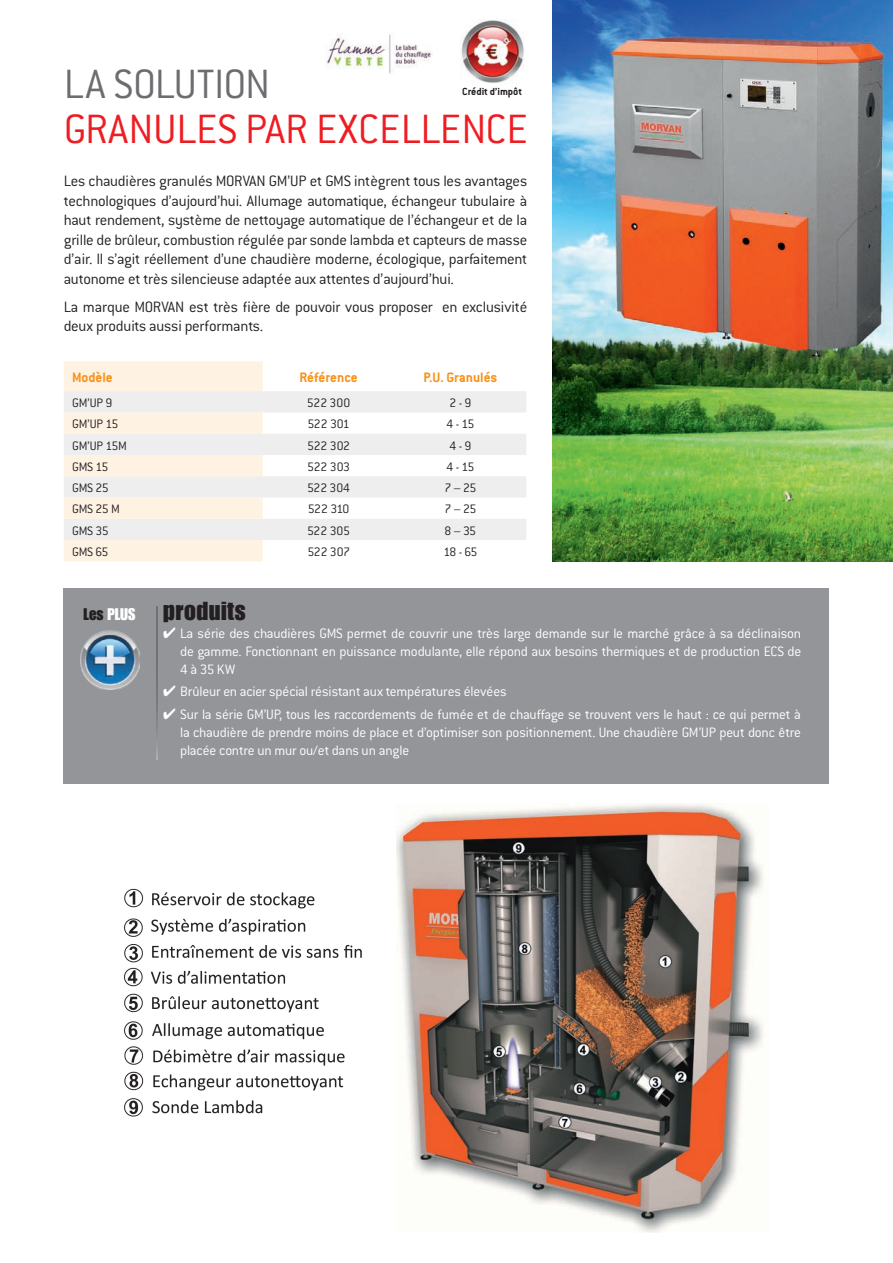
<style>
.page{position:relative;width:893px;height:1263px;background:#fff}
.page>*{position:absolute;margin:0;border:0;box-sizing:border-box;transform-origin:0 0}
.t1{font:300 45px/45px "Conduit ITC";color:#ee1d23}
.t2{font:25.5px "Impact";letter-spacing:.02em;color:#231f20}
.t3{font:300 16.5px/19.5px "Conduit ITC";letter-spacing:-.015em;color:#231f20;text-align:justify}
.t4{font:16.5px "Impact";color:#fff}
.t5{font:300 15px/18px "Conduit ITC";letter-spacing:-.015em;color:#fff;text-align:justify}
.t6{font:700 15px "Conduit ITC";color:#f7931d}
.t7{font:300 13.5px "Conduit ITC";letter-spacing:-.03em;color:#231f20}
.t8{font:700 11.25px "Conduit ITC";color:#231f20}
.s1{color:#6c6d70}
.s2{color:#231f20}
</style>
<div class="page">
<div style="left:64px;top:588px;width:765px;height:196px;background:#939598"></div>
<img style="left:81px;top:630px;width:58px;height:59px">
<svg style="left:156px;top:607px;width:2px;height:153px"></svg>
<img style="left:553px;top:0;width:340px;height:561px">
<img style="left:461px;top:20px;width:63px;height:63px">
<div style="left:64px;top:361px;width:199px;height:30px;background:#fef2e3"></div>
<svg style="left:64px;top:391px;width:462px;height:149px;fill:#eeeeef"></svg>
<svg style="left:64px;top:455px;width:199px;height:106px;background:#f7f0e7"></svg>
<img style="left:397px;top:804px;width:368px;height:428px">
<img style="left:124px;top:888px;width:238px;height:229px">
<img style="left:327px;top:33px;width:106px;height:41px">
<p class="t1" style="left:64px;top:62px;width:466px"><span class="s1">LA SOLUTION<br></span>GRANULES PAR EXCELLENCE</p>
<p class="t3" style="left:64px;top:172px;width:465px">Les chaudières granulés MORVAN GM’UP et GMS intègrent tous les avantages technologiques d’aujourd’hui. Allumage automatique, échangeur tubulaire à haut rendement, système de nettoyage automatique de l’échangeur et de la grille de brûleur, combustion régulée par sonde lambda et capteurs de masse d’air. Il s’agit réellement d’une chaudière moderne, écologique, parfaitement autonome et très silencieuse adaptée aux attentes d’aujourd’hui.</p>
<p class="t3" style="left:64px;top:297px;width:465px">La marque MORVAN est très fière de pouvoir vous proposer en exclusivité deux produits aussi performants.</p>
<p class="t8" style="left:462px;top:85px;width:61px">Crédit d’impôt</p>
<p class="t6" style="left:72px;top:369px;width:42px">Modèle</p>
<p class="t6" style="left:299px;top:369px;width:60px">Référence</p>
<p class="t6" style="left:423px;top:369px;width:76px">P.U. Granulés</p>
<p class="t7" style="left:72px;top:395px;width:42px">GM’UP 9</p>
<p class="t7" style="left:307px;top:395px;width:45px">522 300</p>
<p class="t7" style="left:449px;top:395px;width:23px">2 - 9</p>
<p class="t7" style="left:72px;top:417px;width:47px">GM’UP 15</p>
<p class="t7" style="left:307px;top:417px;width:44px">522 301</p>
<p class="t7" style="left:446px;top:417px;width:29px">4 - 15</p>
<p class="t7" style="left:72px;top:438px;width:56px">GM’UP 15M</p>
<p class="t7" style="left:307px;top:438px;width:44px">522 302</p>
<p class="t7" style="left:449px;top:438px;width:23px">4 - 9</p>
<p class="t7" style="left:72px;top:459px;width:37px">GMS 15</p>
<p class="t7" style="left:307px;top:459px;width:44px">522 303</p>
<p class="t7" style="left:446px;top:459px;width:29px">4 - 15</p>
<p class="t7" style="left:72px;top:480px;width:38px">GMS 25</p>
<p class="t7" style="left:307px;top:480px;width:45px">522 304</p>
<p class="t7" style="left:445px;top:480px;width:33px">7 – 25</p>
<p class="t7" style="left:72px;top:502px;width:49px">GMS 25 M</p>
<p class="t7" style="left:308px;top:502px;width:43px">522 310</p>
<p class="t7" style="left:445px;top:502px;width:33px">7 – 25</p>
<p class="t7" style="left:72px;top:523px;width:38px">GMS 35</p>
<p class="t7" style="left:307px;top:523px;width:45px">522 305</p>
<p class="t7" style="left:445px;top:523px;width:33px">8 – 35</p>
<p class="t7" style="left:72px;top:544px;width:38px">GMS 65</p>
<p class="t7" style="left:307px;top:544px;width:44px">522 307</p>
<p class="t7" style="left:443px;top:544px;width:36px">18 - 65</p>
<p class="t4" style="left:84px;top:604px;width:53px"><span class="s2">Les</span> PLUS</p>
<p class="t2" style="left:163px;top:596px;width:84px">produits</p>
<p class="t5" style="left:180px;top:624px;width:623px;text-indent:-17px">✔ La série des chaudières GMS permet de couvrir une très large demande sur le marché grâce à sa déclinaison de gamme. Fonctionnant en puissance modulante, elle répond aux besoins thermiques et de production ECS de 4 à 35 KW</p>
<p class="t5" style="left:163px;top:683px;width:345px">✔ Brûleur en acier spécial résistant aux températures élevées</p>
<p class="t5" style="left:180px;top:705px;width:622px;text-indent:-17px">✔ Sur la série GM’UP, tous les raccordements de fumée et de chauffage se trouvent vers le haut : ce qui permet à la chaudière de prendre moins de place et d’optimiser son positionnement. Une chaudière GM’UP peut donc être placée contre un mur ou/et dans un angle</p>
</div>
